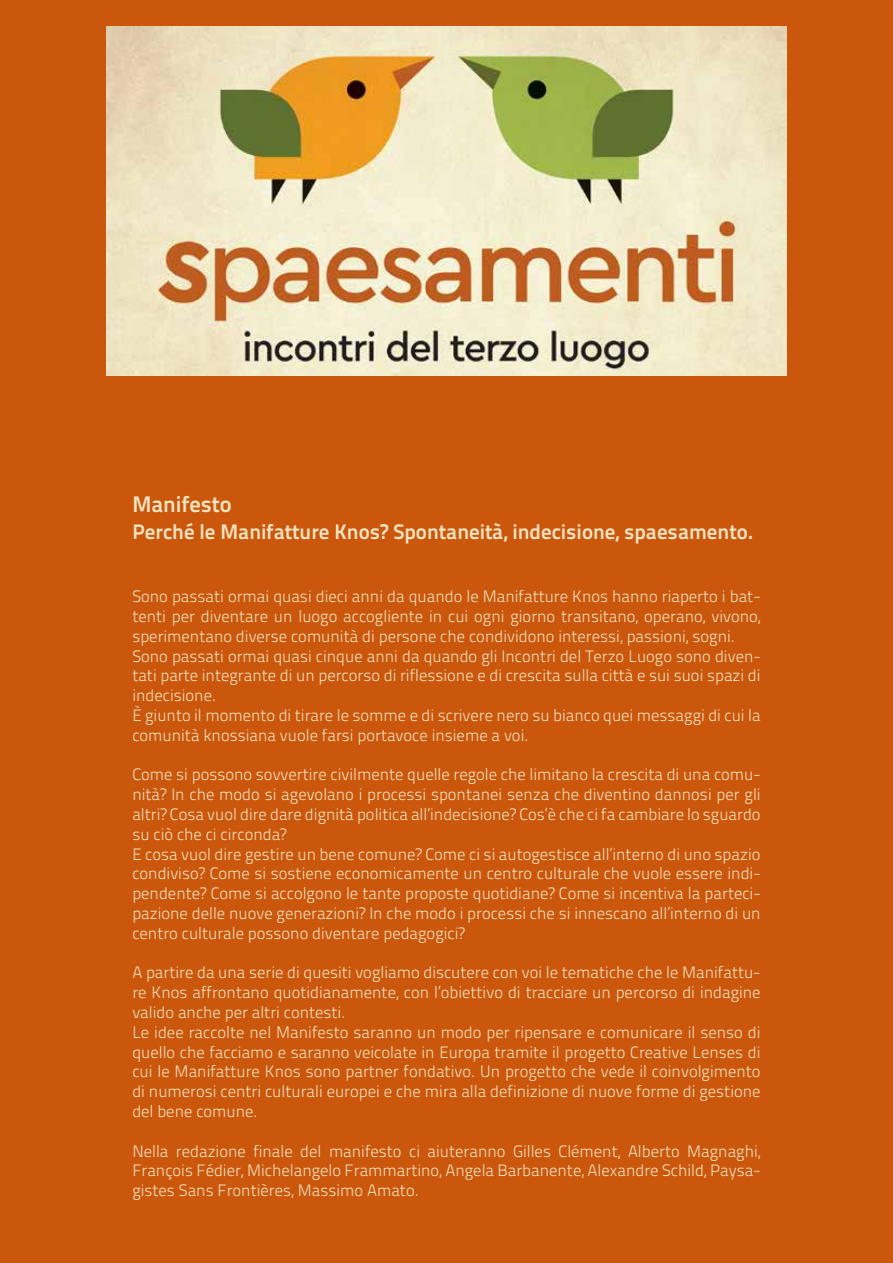
<style>
.page{position:relative;width:893px;height:1263px;background:#cb570c}
.page>*{position:absolute;margin:0;border:0;box-sizing:border-box;transform-origin:0 0}
.t1{font:22.5px "Titillium Text 25 L 800 wt";color:#f1e3c0}
.t2{font:21px "Titillium Text 25 L 800 wt";color:#f1e3c0}
.t3{font:16.5px/19.8px "Titillium Text 25 L 250 wt";color:#f1e3c0}
</style>
<div class="page">
<img style="left:106px;top:26px;width:680px;height:350px">
<h1 class="t1" style="left:132px;top:487px;width:101px">Manifesto</h1>
<p class="t2" style="left:132px;top:515px;width:622px">Perché le Manifatture Knos? Spontaneità, indecisione, spaesamento.</p>
<p class="t3" style="left:132px;top:585px;width:630px">Sono passati ormai quasi dieci anni da quando le Manifatture Knos hanno riaperto i bat&shy;tenti per diventare un luogo accogliente in cui ogni giorno transitano, operano, vivono, sperimentano diverse comunità di persone che condividono interessi, passioni, sogni.<br>Sono passati ormai quasi cinque anni da quando gli Incontri del Terzo Luogo sono diven&shy;tati parte integrante di un percorso di riflessione e di crescita sulla città e sui suoi spazi di indecisione.<br>È giunto il momento di tirare le somme e di scrivere nero su bianco quei messaggi di cui la comunità knossiana vuole farsi portavoce insieme a voi.</p>
<p class="t3" style="left:132px;top:764px;width:630px">Come si possono sovvertire civilmente quelle regole che limitano la crescita di una comu&shy;nità? In che modo si agevolano i processi spontanei senza che diventino dannosi per gli altri? Cosa vuol dire dare dignità politica all’indecisione? Cos’è che ci fa cambiare lo sguardo su ciò che ci circonda?<br>E cosa vuol dire gestire un bene comune? Come ci si autogestisce all’interno di uno spazio condiviso? Come si sostiene economicamente un centro culturale che vuole essere indi&shy;pendente? Come si accolgono le tante proposte quotidiane? Come si incentiva la parteci&shy;pazione delle nuove generazioni? In che modo i processi che si innescano all’interno di un centro culturale possono diventare pedagogici?</p>
<p class="t3" style="left:132px;top:962px;width:630px">A partire da una serie di quesiti vogliamo discutere con voi le tematiche che le Manifattu&shy;re Knos affrontano quotidianamente, con l’obiettivo di tracciare un percorso di indagine valido anche per altri contesti.<br>Le idee raccolte nel Manifesto saranno un modo per ripensare e comunicare il senso di quello che facciamo e saranno veicolate in Europa tramite il progetto Creative Lenses di cui le Manifatture Knos sono partner fondativo. Un progetto che vede il coinvolgimento di numerosi centri culturali europei e che mira alla definizione di nuove forme di gestione del bene comune.</p>
<p class="t3" style="left:132px;top:1140px;width:630px;text-align:justify">Nella redazione finale del manifesto ci aiuteranno Gilles Clément, Alberto Magnaghi, François Fédier, Michelangelo Frammartino, Angela Barbanente, Alexandre Schild, Paysa&shy;gistes Sans Frontières, Massimo Amato.</p>
</div>
